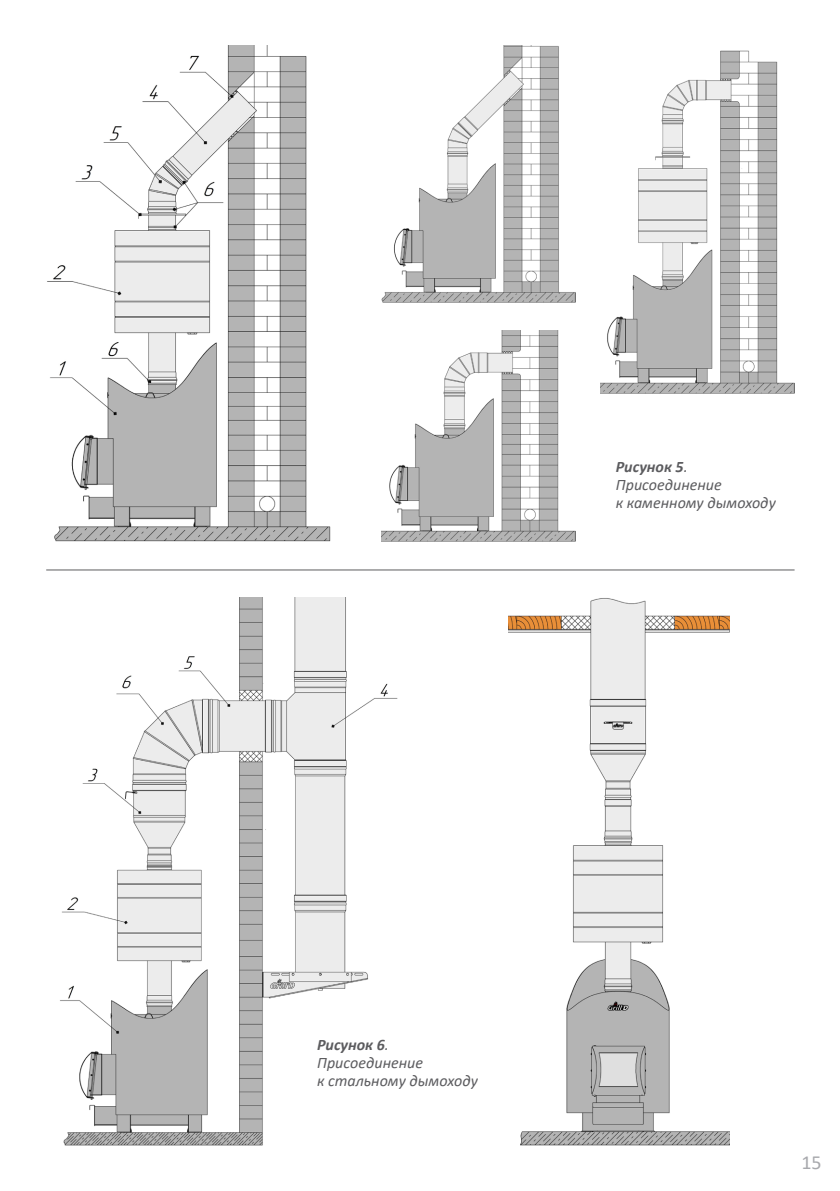
<style>
.page{position:relative;width:840px;height:1191px;background:#fff}
.page>*{position:absolute;margin:0;border:0;box-sizing:border-box;transform-origin:0 0}
.t1{font:20px "Calibri";color:#a8a9ad}
.заголовки{font:italic 16px "Calibri";color:#5c5c5f}
.заголовки-2{font:italic 700 16px "Calibri";color:#5c5c5f}
.s1{font-weight:400}
</style>
<div class="page">
<img style="left:508px;top:598px;width:221px;height:547px">
<img style="left:47px;top:45px;width:283px;height:496px">
<img style="left:60px;top:597px;width:337px;height:548px">
<img style="left:381px;top:330px;width:194px;height:211px">
<img style="left:381px;top:45px;width:194px;height:258px">
<img style="left:600px;top:51px;width:194px;height:342px">
<hr style="left:46px;top:569px;width:748px;height:1px;background:#5c5c5f">
<p class="заголовки-2" style="left:615px;top:456px;width:73px">Рисунок 5<span class="s1">.</span></p>
<p class="заголовки" style="left:615px;top:474px;width:107px">Присоединение</p>
<p class="заголовки" style="left:615px;top:492px;width:161px">к каменному дымоходу</p>
<p class="заголовки-2" style="left:317px;top:1033px;width:73px">Рисунок 6<span class="s1">.</span></p>
<p class="заголовки" style="left:317px;top:1051px;width:107px">Присоединение</p>
<p class="заголовки" style="left:317px;top:1069px;width:162px">к стальному дымоходу</p>
<p class="t1" style="left:801px;top:1148px;width:22px">15</p>
</div>
